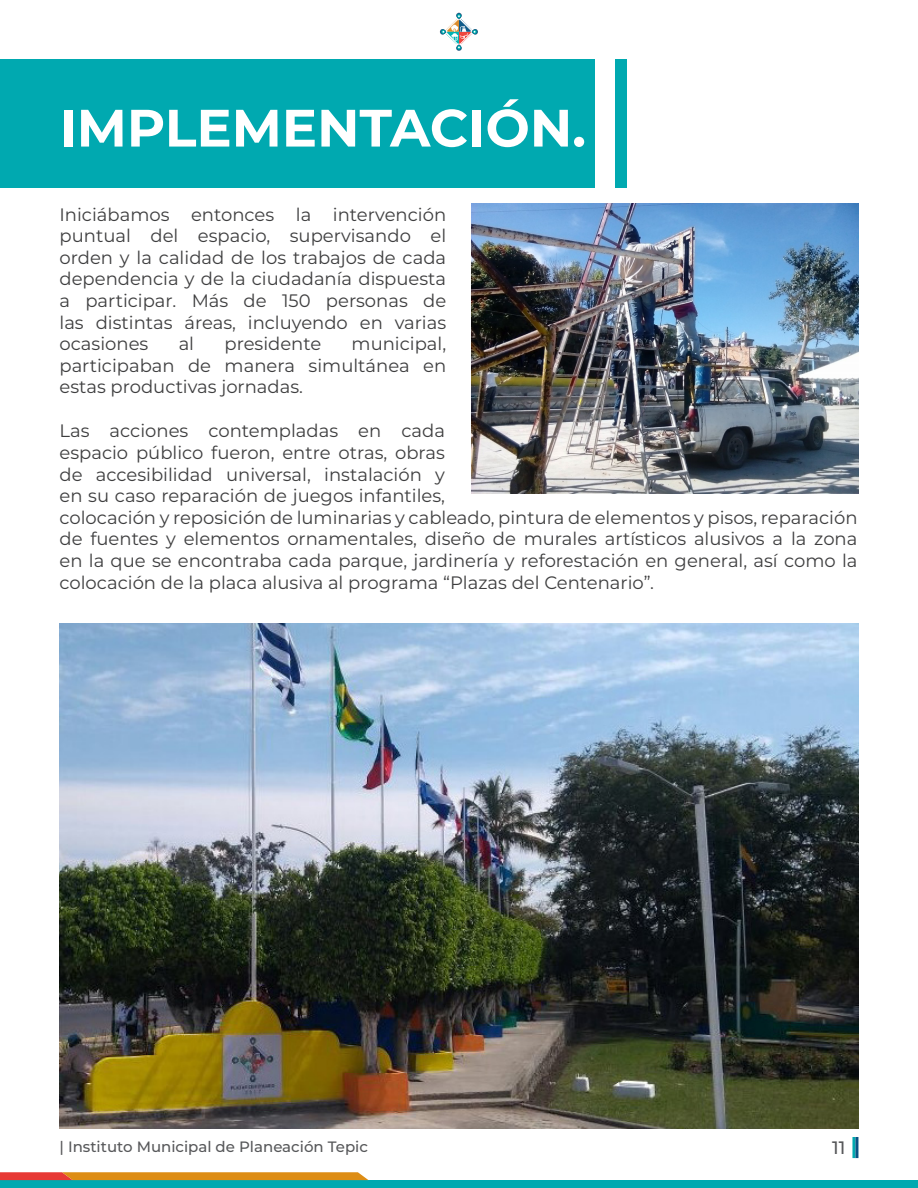
<style>
.page{position:relative;width:918px;height:1188px;background:#fff}
.page>*{position:absolute;margin:0;border:0;box-sizing:border-box;transform-origin:0 0}
.t1{font:700 52.5px "Montserrat";color:#fff}
.t2{font:18px/21.6px "Montserrat";color:#3e3e3f;text-align:justify}
.t3{font:500 18px "Montserrat";color:#57585a}
.t4{font:500 15px "Montserrat";color:#57585a}
</style>
<div class="page">
<svg style="left:440px;top:13px;width:38px;height:38px"></svg>
<hr style="left:852px;top:1137px;width:3px;height:21px;background:#00a9b0">
<hr style="left:855px;top:1137px;width:3px;height:21px;background:#095283">
<div style="left:0;top:1180px;width:918px;height:8px;background:#00a9b0"></div>
<svg style="left:1px;top:1172px;width:367px;height:8px;background:#e08325"></svg>
<div style="left:0;top:60px;width:594px;height:128px;background:#00a9b0"></div>
<div style="left:615px;top:60px;width:11px;height:128px;background:#00a9b0"></div>
<img style="left:472px;top:203px;width:386px;height:290px">
<img style="left:60px;top:623px;width:798px;height:505px">
<p class="t1" style="left:60px;top:90px;width:528px">IMPLEMENTACIÓN.</p>
<p class="t2" style="left:60px;top:203px;width:388px">Iniciábamos entonces la intervención puntual del espacio, supervisando el orden y la calidad de los trabajos de cada dependencia y de la ciudadanía dispuesta a participar. Más de 150 personas de las distintas áreas, incluyendo en varias ocasiones</p>
<p class="t2" style="left:60px;top:332px;width:388px;text-indent:292px">municipal, participaban de manera simultánea en estas productivas jornadas.</p>
<p class="t2" style="left:60px;top:419px;width:800px;text-align:left">Las acciones contempladas en cada<br>espacio público fueron, entre otras, obras<br>de accesibilidad universal, instalación y<br>en su caso reparación de juegos infantiles,<br>colocación y reposición de luminarias y cableado, pintura de elementos y pisos, reparación de fuentes y elementos ornamentales, diseño de murales artísticos alusivos a la zona en la que se encontraba cada parque, jardinería y reforestación en general, así como la colocación de la placa alusiva al programa “Plazas del Centenario”.</p>
<p class="t2" style="left:179px;top:332px;width:17px">al</p>
<p class="t2" style="left:224px;top:332px;width:98px">presidente</p>
<p class="t4" style="left:60px;top:1136px;width:310px">| Instituto Municipal de Planeación Tepic</p>
<p class="t3" style="left:832px;top:1135px;width:15px">11</p>
</div>
